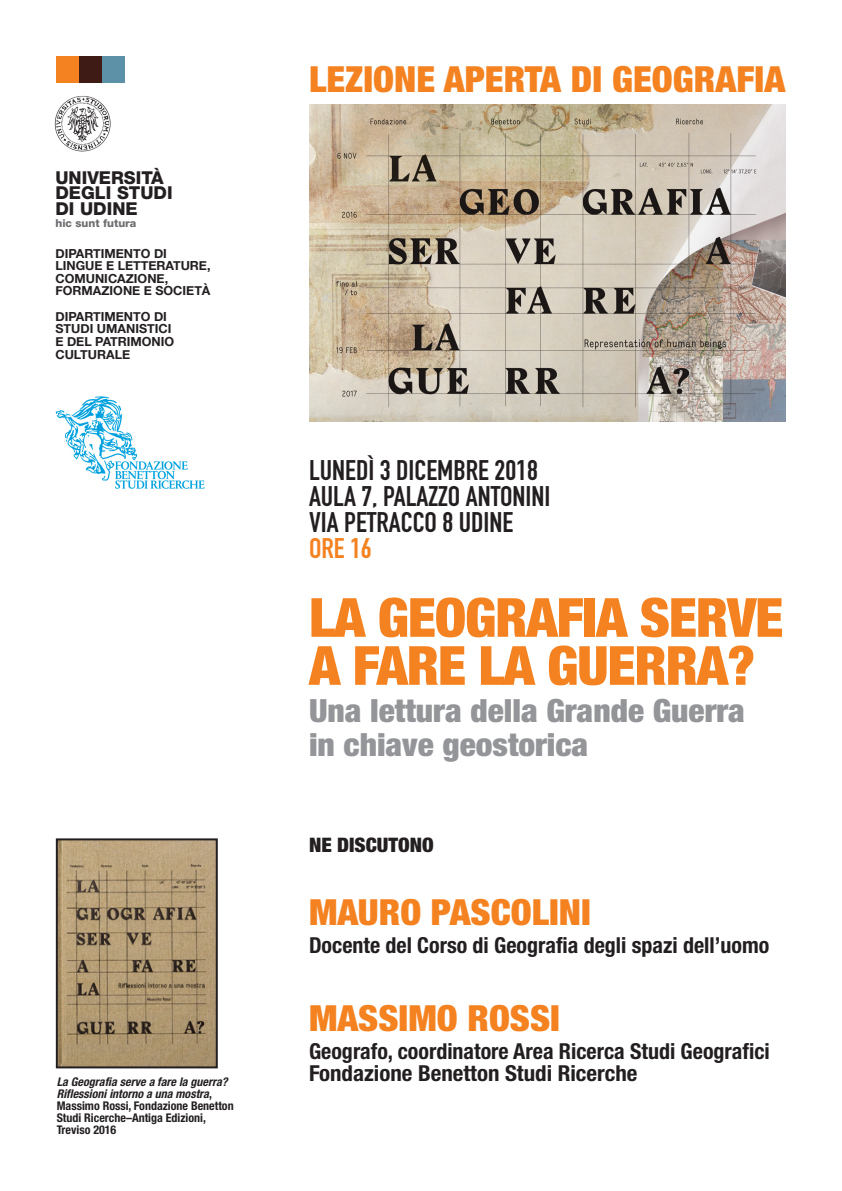
<style>
.page{position:relative;width:842px;height:1191px;background:#fff}
.page>*{position:absolute;margin:0;border:0;box-sizing:border-box;transform-origin:0 0}
.t1{font:900 condensed 54px/48px "Helvetica Neue";letter-spacing:-.02em;color:#f58220;scale:1.04 1}
.t2{font:900 condensed 36px "Helvetica Neue";color:#f58220;scale:1.04 1}
.t3{font:900 condensed 32px/34px "Helvetica Neue";color:#939598;scale:1.04 1}
.t4{font:700 28px/26px "DIN Condensed";color:#231f20;scale:1.04 1}
.t5{font:700 28px "DIN Condensed";color:#f58220;scale:1.04 1}
.t6{font:700 condensed 22px/22px "Helvetica Neue";color:#231f20}
.t7{font:900 condensed 20px "Helvetica Neue";color:#231f20;scale:1.04 1}
.t8{font:800 17.8px/15.6px "Helvetica Neue LT Std";color:#231f20}
.t9{font:700 12.5px/12.5px "Helvetica Neue";color:#231f20}
.t10{font:700 condensed 12px/12px "Helvetica Neue";color:#231f20}
.t11{font:800 10.9px "Helvetica Neue LT Std";color:#6c6d70}
.s1{font-style:italic}
</style>
<div class="page">
<img style="left:54px;top:96px;width:57px;height:55px">
<div style="left:56px;top:57px;width:28px;height:26px;background:#f58220"></div>
<div style="left:79px;top:57px;width:29px;height:26px;background:#3f1b15"></div>
<div style="left:102px;top:57px;width:22px;height:26px;background:#5d91a7"></div>
<img style="left:309px;top:104px;width:476px;height:317px">
<img style="left:55px;top:396px;width:150px;height:93px">
<img style="left:59px;top:841px;width:156px;height:224px">
<div style="left:56px;top:838px;width:162px;height:230px;border:2px solid #231f20"></div>
<h3 class="t8" style="left:55px;top:171px;width:119px">UNIVERSITÀ<br>DEGLI STUDI<br>DI UDINE</h3>
<p class="t11" style="left:55px;top:220px;width:82px">hic sunt futura</p>
<p class="t9" style="left:55px;top:247px;width:157px">DIPARTIMENTO DI<br>LINGUE E LETTERATURE,<br>COMUNICAZIONE,<br>FORMAZIONE E SOCIETÀ</p>
<p class="t9" style="left:55px;top:310px;width:120px">DIPARTIMENTO DI<br>STUDI UMANISTICI<br>E DEL PATRIMONIO<br>CULTURALE</p>
<p class="t10" style="left:57px;top:1075px;width:178px"><span class="s1">La Geografia serve a fare la guerra?<br>Riflessioni intorno a una mostra</span>,<br>Massimo Rossi, Fondazione Benetton<br>Studi Ricerche–Antiga Edizioni,<br>Treviso 2016</p>
<h2 class="t2" style="left:309px;top:49px;width:459px">LEZIONE APERTA DI GEOGRAFIA</h2>
<h3 class="t4" style="left:309px;top:457px;width:233px">LUNEDÌ 3 DICEMBRE 2018<br>AULA 7, PALAZZO ANTONINI<br>VIA PETRACCO 8 UDINE</h3>
<h3 class="t5" style="left:309px;top:532px;width:62px">ORE 16</h3>
<h1 class="t1" style="left:309px;top:590px;width:458px">LA GEOGRAFIA SERVE<br>A FARE LA GUERRA?</h1>
<h3 class="t3" style="left:309px;top:691px;width:421px">Una lettura della Grande Guerra in chiave geostorica</h3>
<h3 class="t7" style="left:309px;top:829px;width:121px">NE DISCUTONO</h3>
<h2 class="t2" style="left:309px;top:882px;width:273px">MAURO PASCOLINI</h2>
<h3 class="t6" style="left:309px;top:932px;width:462px">Docente del Corso di Geografia degli spazi dell’uomo</h3>
<h2 class="t2" style="left:309px;top:988px;width:243px">MASSIMO ROSSI</h2>
<h3 class="t6" style="left:309px;top:1038px;width:462px">Geografo, coordinatore Area Ricerca Studi Geografici<br>Fondazione Benetton Studi Ricerche</h3>
</div>
